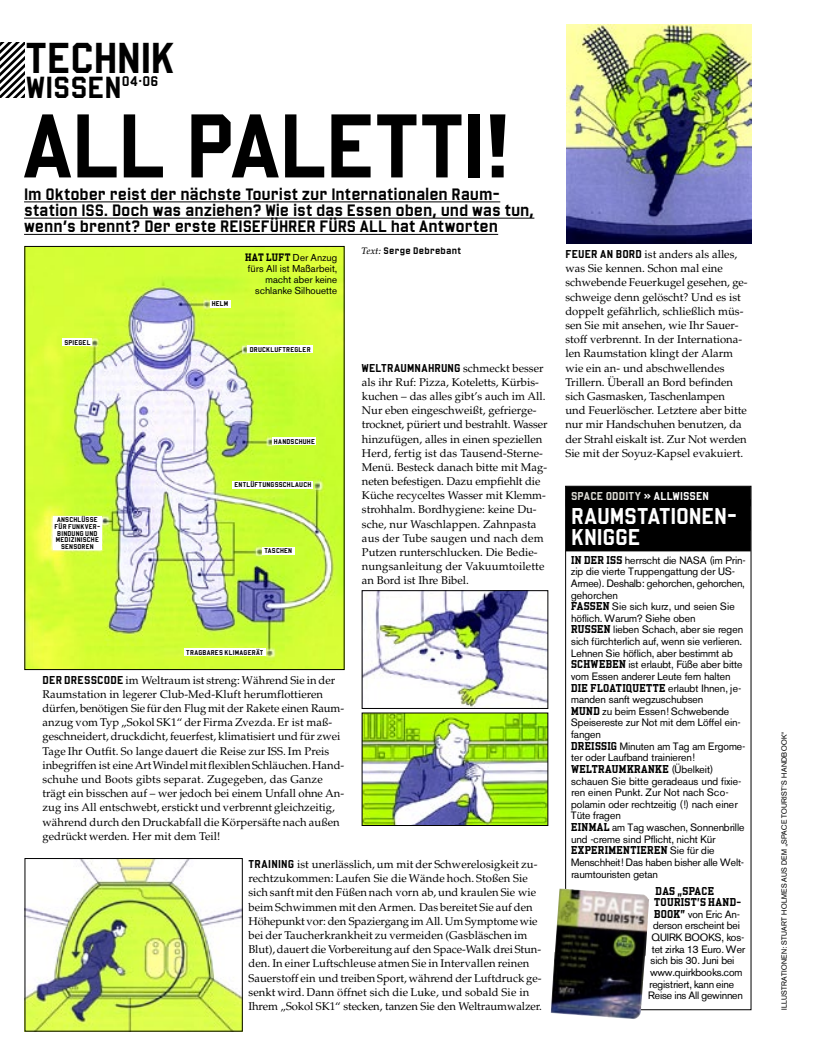
<style>
.page{position:relative;width:815px;height:1056px;background:#fff}
.page>*{position:absolute;margin:0;border:0;box-sizing:border-box;transform-origin:0 0}
.Headline_FOB_BOB{font:88.75px "Hoboken High Sans Serif";letter-spacing:-.015em;color:#000}
.t1{font:42.5px "Hoboken High Sans Serif";letter-spacing:-.02em;color:#000}
.t2{font:30px "Hoboken High Sans Serif";letter-spacing:-.005em;color:#000}
.Kasten_Headline{font:22.5px "Hoboken High Sans Serif";letter-spacing:-.01em;color:#fff}
.Vorspann_mit_Linie{font:16.25px "Hoboken High Sans Serif";letter-spacing:-.01em;color:#000}
.Lauftext_FOB_BOB_ohne_Einzug{font:11.25px/14.1px "Palatino";color:#000}
.Kasten_Lauftext{font:11.25px/11.6px "Hoboken High Slab Serif";letter-spacing:.03em;color:#000}
.Kasten_Dachzeile{font:11.25px "Hoboken High Sans Serif";letter-spacing:.01em;color:#deddd6}
.Kasten_Lauftext-2{font:10.62px/11.6px "GQ";color:#000}
.BU_POS{font:10px/10.9px "GQ";letter-spacing:.015em;color:#000;text-align:right}
.Credit_prominentName{font:9.38px "Hoboken High Sans Serif";letter-spacing:.025em;color:#000}
.Credit-_Sturzzeile{font:7.5px "GQ";letter-spacing:.03em;color:#000}
.t3{font:6.88px/6.5px "Hoboken High Sans Serif";letter-spacing:.025em;color:#000;text-align:center}
.s1{font-family:"Hoboken High Slab Serif";font-size:10.62px}
.s2{font-family:"Palatino";font-weight:500;font-style:italic}
.s3{font-family:"Hoboken High Sans Serif"}
.s4{color:#fff}
.s5{font-family:"Hoboken High Slab Serif";font-size:11.25px}
.s6{font-family:"GQ";font-size:10.62px}
</style>
<div class="page">
<svg style="left:0;top:43px;width:25px;height:55px"></svg>
<div style="left:566px;top:486px;width:185px;height:20px;background:#000"></div>
<div style="left:566px;top:499px;width:185px;height:32px;background:#000"></div>
<div style="left:566px;top:520px;width:185px;height:31px;background:#000"></div>
<div style="left:565px;top:486px;width:186px;height:524px;border:1px solid #000"></div>
<hr style="left:24px;top:202px;width:476px;height:1px;background:#000">
<hr style="left:24px;top:218px;width:510px;height:1px;background:#000">
<hr style="left:24px;top:234px;width:474px;height:1px;background:#000">
<img style="left:27px;top:248px;width:315px;height:420px">
<div style="left:25px;top:246px;width:319px;height:424px;border:1px solid #000"></div>
<img style="left:566px;top:25px;width:185px;height:219px">
<img style="left:27px;top:860px;width:213px;height:169px">
<img style="left:551px;top:889px;width:98px;height:130px">
<img style="left:364px;top:715px;width:182px;height:109px">
<div style="left:362px;top:713px;width:186px;height:113px;border:1px solid #000"></div>
<img style="left:364px;top:592px;width:182px;height:115px">
<div style="left:362px;top:590px;width:186px;height:119px;border:1px solid #000"></div>
<div style="left:63px;top:339px;width:29px;height:7px;background:#fff"></div>
<div style="left:247px;top:346px;width:66px;height:7px;background:#fff"></div>
<div style="left:273px;top:438px;width:43px;height:7px;background:#fff"></div>
<div style="left:232px;top:481px;width:81px;height:7px;background:#fff"></div>
<div style="left:262px;top:547px;width:33px;height:7px;background:#fff"></div>
<div style="left:184px;top:649px;width:82px;height:7px;background:#fff"></div>
<div style="left:53px;top:516px;width:49px;height:34px;background:#fff"></div>
<div style="left:210px;top:300px;width:20px;height:7px;background:#fff"></div>
<p class="t1" style="left:26px;top:32px;width:151px">TECHNIK</p>
<p class="t2" style="left:27px;top:69px;width:133px">WISSEN<sup>04·06</sup></p>
<p class="Headline_FOB_BOB" style="left:23px;top:93px;width:488px">ALL PALETTI!</p>
<p class="Vorspann_mit_Linie" style="left:24px;top:184px;width:477px">Im Oktober reist der nächste Tourist zur Internationalen Raum-</p>
<p class="Vorspann_mit_Linie" style="left:24px;top:201px;width:512px">station ISS. Doch was anziehen? Wie ist das Essen oben, und was tun,</p>
<p class="Vorspann_mit_Linie" style="left:24px;top:217px;width:475px">wenn’s brennt? Der erste REISEFÜHRER FÜRS ALL hat Antworten</p>
<p class="t3" style="left:64px;top:339px;width:28px">SPIEGEL</p>
<p class="t3" style="left:55px;top:517px;width:47px">ANSCHLÜSSE<br>FÜR FUNKVER-<br>BINDUNG UND<br>MEDIZINISCHE<br>SENSOREN</p>
<p class="t3" style="left:212px;top:301px;width:18px">HELM</p>
<p class="BU_POS" style="left:245px;top:252px;width:94px"><span class="s1">HAT LUFT</span> Der Anzug fürs All ist Maßarbeit, macht aber keine schlanke Silhouette</p>
<p class="t3" style="left:250px;top:346px;width:62px">DRUCKLUFTREGLER</p>
<p class="t3" style="left:274px;top:438px;width:42px">HANDSCHUHE</p>
<p class="t3" style="left:234px;top:482px;width:78px">ENTLÜFTUNGSSCHLAUCH</p>
<p class="t3" style="left:264px;top:547px;width:29px">TASCHEN</p>
<p class="Credit_prominentName" style="left:362px;top:245px;width:101px"><span class="s2">Text:</span> Serge Debrebant</p>
<p class="Lauftext_FOB_BOB_ohne_Einzug" style="left:362px;top:361px;width:187px"><span class="s3">WELTRAUMNAHRUNG</span> schmeckt besser als ihr Ruf: Pizza, Koteletts, Kürbis&shy;kuchen – das alles gibt’s auch im All.<br>Nur eben eingeschweißt, gefrierge&shy;trocknet, püriert und bestrahlt. Wasser hinzufügen, alles in einen speziellen Herd, fertig ist das Tausend-Sterne-Menü. Besteck danach bitte mit Mag&shy;neten befestigen. Dazu empfiehlt die Küche recyceltes Wasser mit Klemm&shy;strohhalm. Bordhygiene: keine Du&shy;sche, nur Waschlappen. Zahnpasta aus der Tube saugen und nach dem Putzen runterschlucken. Die Bedie&shy;nungsanleitung der Vakuumtoilette an Bord ist Ihre Bibel.</p>
<p class="t3" style="left:186px;top:649px;width:79px">TRAGBARES KLIMAGERÄT</p>
<p class="Lauftext_FOB_BOB_ohne_Einzug" style="left:43px;top:673px;width:303px"><span class="s3">DER DRESSCODE</span> im Weltraum ist streng: Während Sie in der Raumstation in legerer Club-Med-Kluft herumflottieren dürfen, benötigen Sie für den Flug mit der Rakete einen Raum&shy;anzug vom Typ „Sokol SK1“ der Firma Zvezda. Er ist maß&shy;geschneidert, druckdicht, feuerfest, klimatisiert und für zwei Tage Ihr Outfit. So lange dauert die Reise zur ISS. Im Preis inbegriffen ist eine Art Windel mit flexiblen Schläuchen. Hand&shy;schuhe und Boots gibts separat. Zugegeben, das Ganze trägt ein bisschen auf – wer jedoch bei einem Unfall ohne An&shy;zug ins All entschwebt, erstickt und verbrennt gleichzeitig, während durch den Druckabfall die Körpersäfte nach außen gedrückt werden. Her mit dem Teil!</p>
<p class="Lauftext_FOB_BOB_ohne_Einzug" style="left:248px;top:857px;width:295px"><span class="s3">TRAINING</span> ist unerlässlich, um mit der Schwerelosigkeit zu&shy;rechtzukommen: Laufen Sie die Wände hoch. Stoßen Sie sich sanft mit den Füßen nach vorn ab, und kraulen Sie wie beim Schwimmen mit den Armen. Das bereitet Sie auf den Höhepunkt vor: den Spaziergang im All. Um Symptome wie bei der Taucherkrankheit zu vermeiden (Gasbläschen im Blut), dauert die Vorbereitung auf den Space-Walk drei Stun&shy;den. In einer Luftschleuse atmen Sie in Intervallen reinen Sauerstoff ein und treiben Sport, während der Luftdruck ge&shy;senkt wird. Dann öffnet sich die Luke, und sobald Sie in Ihrem „Sokol SK1“ stecken, tanzen Sie den Weltraumwalzer.</p>
<p class="Lauftext_FOB_BOB_ohne_Einzug" style="left:565px;top:247px;width:184px"><span class="s3">FEUER AN BORD</span> ist anders als alles, was Sie kennen. Schon mal eine schwebende Feuerkugel gesehen, ge&shy;schweige denn gelöscht? Und es ist doppelt gefährlich, schließlich müs&shy;sen Sie mit ansehen, wie Ihr Sauer&shy;stoff verbrennt. In der Internationa&shy;len Raumstation klingt der Alarm wie ein an- und abschwellendes Trillern. Überall an Bord befinden sich Gasmasken, Taschenlampen und Feuerlöscher. Letztere aber bitte nur mir Handschuhen benutzen, da der Strahl eiskalt ist. Zur Not werden Sie mit der Soyuz-Kapsel evakuiert.</p>
<p class="Kasten_Dachzeile" style="left:571px;top:489px;width:139px">SPACE ODDITY <span class="s4">» ALLWISSEN</span></p>
<p class="Kasten_Headline" style="left:571px;top:503px;width:168px">RAUMSTATIONEN-</p>
<p class="Kasten_Headline" style="left:571px;top:523px;width:71px">KNIGGE</p>
<p class="Kasten_Lauftext-2" style="left:571px;top:554px;width:176px"><span class="s5">IN DER ISS</span> herrscht die NASA (im Prin&shy;zip die vierte Truppengattung der US-<br>Armee). Deshalb: gehorchen, gehorchen, gehorchen</p>
<p class="Kasten_Lauftext-2" style="left:571px;top:601px;width:165px"><span class="s5">FASSEN</span> Sie sich kurz, und seien Sie höflich. Warum? Siehe oben</p>
<p class="Kasten_Lauftext-2" style="left:571px;top:624px;width:173px"><span class="s5">RUSSEN</span> lieben Schach, aber sie regen sich fürchterlich auf, wenn sie verlieren.<br>Lehnen Sie höflich, aber bestimmt ab</p>
<p class="Kasten_Lauftext-2" style="left:571px;top:659px;width:173px"><span class="s5">SCHWEBEN</span> ist erlaubt, Füße aber bitte vom Essen anderer Leute fern halten</p>
<p class="Kasten_Lauftext-2" style="left:571px;top:682px;width:172px"><span class="s5">DIE FLOATIQUETTE</span> erlaubt Ihnen, je&shy;manden sanft wegzuschubsen</p>
<p class="Kasten_Lauftext-2" style="left:571px;top:705px;width:171px"><span class="s5">MUND</span> zu beim Essen! Schwebende<br>Speisereste zur Not mit dem Löffel ein&shy;fangen</p>
<p class="Kasten_Lauftext-2" style="left:571px;top:740px;width:176px"><span class="s5">DREISSIG</span> Minuten am Tag am Ergome&shy;ter oder Laufband trainieren!</p>
<p class="Kasten_Lauftext" style="left:571px;top:763px;width:144px">WELTRAUMKRANKE <span class="s6">(Übelkeit)</span></p>
<p class="Kasten_Lauftext-2" style="left:571px;top:775px;width:172px">schauen Sie bitte geradeaus und fixie&shy;ren einen Punkt. Zur Not nach Sco&shy;polamin oder rechtzeitig (!) nach einer<br>Tüte fragen</p>
<p class="Kasten_Lauftext-2" style="left:571px;top:822px;width:175px"><span class="s5">EINMAL</span> am Tag waschen, Sonnenbrille und -creme sind Pflicht, nicht Kür</p>
<p class="Kasten_Lauftext" style="left:571px;top:844px;width:145px">EXPERIMENTIEREN <span class="s6">Sie für die</span></p>
<p class="Kasten_Lauftext-2" style="left:571px;top:856px;width:174px">Menschheit! Das haben bisher alle Welt&shy;raumtouristen getan</p>
<p class="Kasten_Lauftext" style="left:654px;top:885px;width:88px">DAS „SPACE<br>TOURIST’S HAND-</p>
<p class="Kasten_Lauftext-2" style="left:654px;top:908px;width:87px"><span class="s5">BOOK”</span> von Eric An-</p>
<p class="Kasten_Lauftext-2" style="left:653px;top:920px;width:88px">derson erscheint bei</p>
<p class="Kasten_Lauftext-2" style="left:652px;top:932px;width:94px">QUIRK BOOKS, kos-</p>
<p class="Kasten_Lauftext-2" style="left:652px;top:943px;width:95px">tet zirka 13 Euro. Wer</p>
<p class="Kasten_Lauftext-2" style="left:651px;top:955px;width:85px">sich bis 30. Juni bei</p>
<p class="Kasten_Lauftext-2" style="left:651px;top:966px;width:93px">www.quirkbooks.com</p>
<p class="Kasten_Lauftext-2" style="left:649px;top:978px;width:86px">registriert, kann eine</p>
<p class="Kasten_Lauftext-2" style="left:648px;top:990px;width:96px">Reise ins All gewinnen</p>
<p class="Credit-_Sturzzeile" style="left:780px;top:1010px;width:279px;rotate:-90deg">ILLUSTRATIONEN: STUART HOLMES AUS DEM „SPACE TOURIST’S HANDBOOK“</p>
</div>
